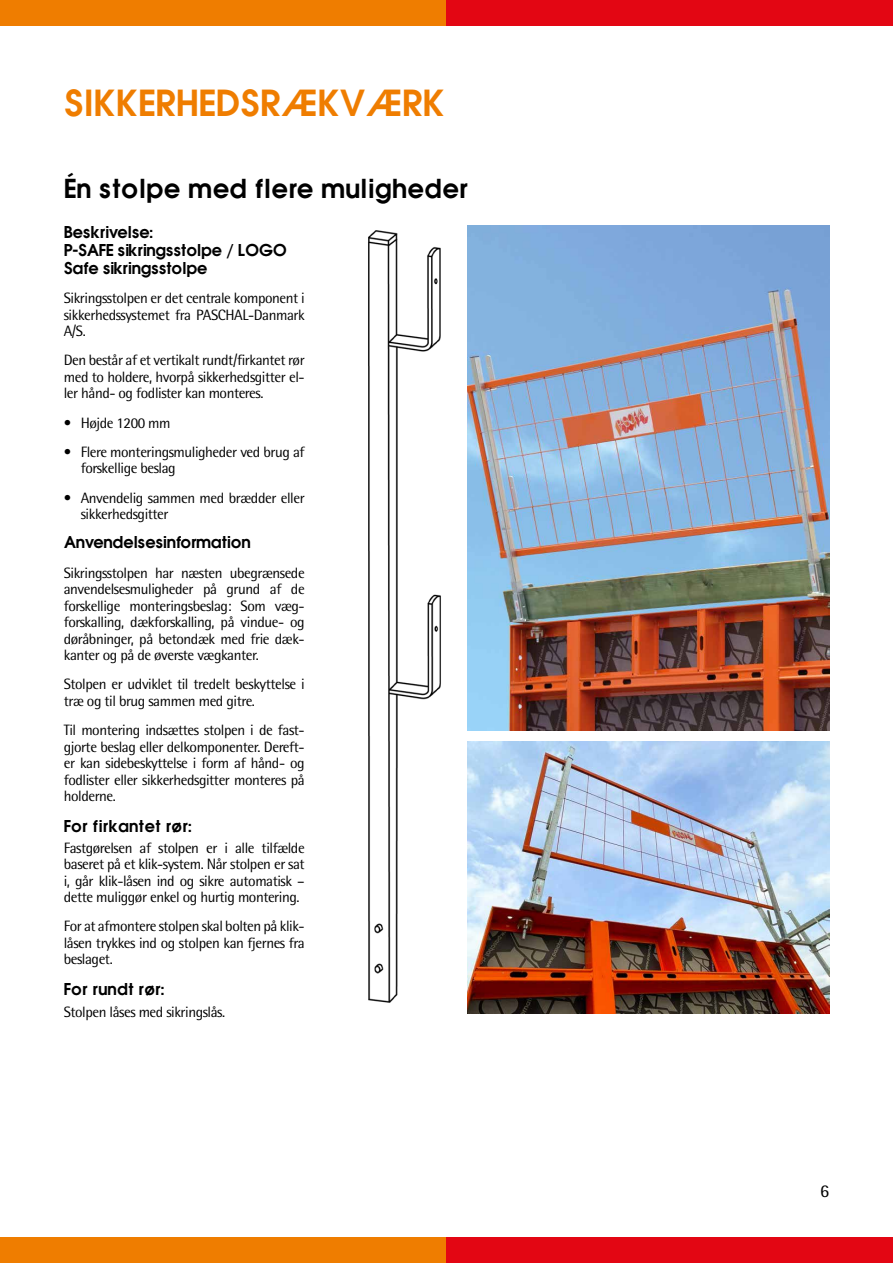
<style>
.page{position:relative;width:893px;height:1263px;background:#fff}
.page>*{position:absolute;margin:0;border:0;box-sizing:border-box;transform-origin:0 0}
.t1{font:33px "Avant Garde Demi";color:#ef7d00}
.t2{font:24px "Avant Garde Demi";color:#000}
.t3{font:18px "Agfa Rotis Semisans";color:#000}
.t4{font:15px/16.5px "Agfa Rotis Semisans";letter-spacing:-.03em;color:#000;text-align:justify}
.t5{font:15px/18px "Avant Garde Demi";letter-spacing:-.03em;color:#000}
.t6{font:15px "Avant Garde Demi";color:#000}
</style>
<div class="page">
<div style="left:0;top:0;width:446px;height:26px;background:#ef7d00"></div>
<div style="left:446px;top:0;width:447px;height:26px;background:#e30613"></div>
<div style="left:0;top:1237px;width:446px;height:26px;background:#ef7d00"></div>
<div style="left:446px;top:1237px;width:447px;height:26px;background:#e30613"></div>
<img style="left:368px;top:230px;width:73px;height:773px">
<img style="left:468px;top:225px;width:361px;height:505px">
<img style="left:468px;top:741px;width:361px;height:272px">
<h1 class="t1" style="left:64px;top:80px;width:382px">SIKKERHEDSRÆKVÆRK</h1>
<h2 class="t2" style="left:64px;top:172px;width:406px">Én stolpe med flere muligheder</h2>
<p class="t5" style="left:64px;top:223px;width:225px">Beskrivelse:<br>P-SAFE sikringsstolpe / LOGO<br>Safe sikringsstolpe</p>
<p class="t4" style="left:64px;top:290px;width:242px">Sikringsstolpen er det centrale komponent i sikkerhedssystemet fra PASCHAL-Danmark A/S.</p>
<p class="t4" style="left:64px;top:352px;width:242px">Den består af et vertikalt rundt/firkantet rør med to holdere, hvorpå sikkerhedsgitter el&shy;ler hånd- og fodlister kan monteres.</p>
<p class="t4" style="left:64px;top:414px;width:108px">• Højde 1200 mm</p>
<p class="t4" style="left:81px;top:443px;width:225px;text-indent:-17px">• Flere monteringsmuligheder ved brug af forskellige beslag</p>
<p class="t4" style="left:81px;top:489px;width:225px;text-indent:-17px">• Anvendelig sammen med brædder eller sikkerhedsgitter</p>
<p class="t5" style="left:64px;top:533px;width:188px">Anvendelsesinformation</p>
<p class="t4" style="left:64px;top:564px;width:242px">Sikringsstolpen har næsten ubegrænsede anvendelsesmuligheder på grund af de forskellige monteringsbeslag: Som væg&shy;forskalling, dækforskalling, på vindue- og døråbninger, på betondæk med frie dæk&shy;kanter og på de øverste vægkanter.</p>
<p class="t4" style="left:64px;top:676px;width:242px">Stolpen er udviklet til tredelt beskyttelse i træ og til brug sammen med gitre.</p>
<p class="t4" style="left:64px;top:722px;width:242px">Til montering indsættes stolpen i de fast&shy;gjorte beslag eller delkomponenter. Dereft&shy;er kan sidebeskyttelse i form af hånd- og fodlister eller sikkerhedsgitter monteres på holderne.</p>
<p class="t6" style="left:64px;top:816px;width:130px">For firkantet rør:</p>
<p class="t4" style="left:64px;top:839px;width:242px">Fastgørelsen af stolpen er i alle tilfælde baseret på et klik-system. Når stolpen er sat i, går klik-låsen ind og sikre automatisk – dette muliggør enkel og hurtig montering.</p>
<p class="t4" style="left:64px;top:918px;width:242px">For at afmontere stolpen skal bolten på klik&shy;låsen trykkes ind og stolpen kan fjernes fra beslaget.</p>
<p class="t6" style="left:64px;top:979px;width:102px">For rundt rør:</p>
<p class="t4" style="left:64px;top:1004px;width:163px">Stolpen låses med sikringslås.</p>
<p class="t3" style="left:820px;top:1180px;width:11px">6</p>
</div>
